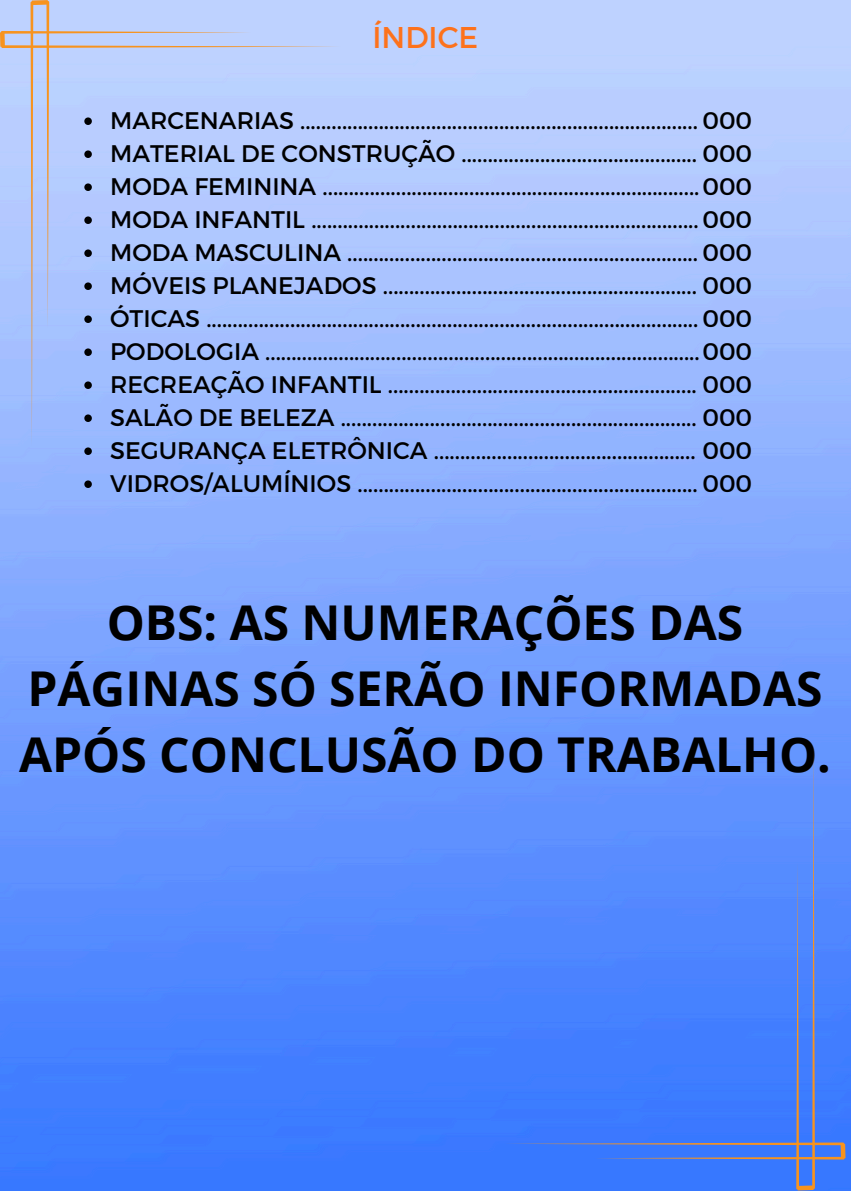
<style>
.page{position:relative;width:851px;height:1191px;background:#fff}
.page>*{position:absolute;margin:0;border:0;box-sizing:border-box;transform-origin:0 0}
.t1{font:700 48px/66px "Open Sans";color:#000;text-align:center}
.t2{font:30px "Montserrat";color:#fd721c}
.t3{font:24px "Montserrat";color:#000}
</style>
<div class="page">
<img style="left:0;top:0;width:850px;height:1191px">
<svg style="left:32px;top:0;width:16px;height:1px"></svg>
<svg style="left:0;top:32px;width:1px;height:15px"></svg>
<svg style="left:1px;top:1px;width:339px;height:454px;background:#aec5fb"></svg>
<svg style="left:84px;top:480px;width:8px;height:8px"></svg>
<div style="left:840px;top:1144px;width:5px;height:14px;background:#f7931e"></div>
<svg style="left:505px;top:745px;width:339px;height:445px;background:#4e85fc"></svg>
<p class="t2" style="left:372px;top:18px;width:107px">ÍNDICE</p>
<h2 class="t3" style="left:110px;top:105px;width:643px">MARCENARIAS ............................................................................ 000</h2>
<p class="t3" style="left:110px;top:138px;width:643px">MATERIAL DE CONSTRUÇÃO ............................................. 000</p>
<p class="t3" style="left:110px;top:171px;width:643px">MODA FEMININA ........................................................................000</p>
<p class="t3" style="left:110px;top:204px;width:643px">MODA INFANTIL .......................................................................... 000</p>
<p class="t3" style="left:110px;top:237px;width:643px">MODA MASCULINA ................................................................... 000</p>
<p class="t3" style="left:110px;top:270px;width:643px">MÓVEIS PLANEJADOS ............................................................ 000</p>
<p class="t3" style="left:110px;top:303px;width:643px">ÓTICAS .............................................................................................. 000</p>
<p class="t3" style="left:110px;top:336px;width:643px">PODOLOGIA ...................................................................................000</p>
<p class="t3" style="left:110px;top:369px;width:643px">RECREAÇÃO INFANTIL ........................................................... 000</p>
<p class="t3" style="left:110px;top:402px;width:643px">SALÃO DE BELEZA .................................................................... 000</p>
<p class="t3" style="left:110px;top:435px;width:643px">SEGURANÇA ELETRÔNICA .................................................. 000</p>
<p class="t3" style="left:110px;top:468px;width:643px">VIDROS/ALUMÍNIOS ................................................................. 000</p>
<p class="t1" style="left:19px;top:588px;width:813px">OBS: AS NUMERAÇÕES DAS<br>PÁGINAS SÓ SERÃO INFORMADAS<br>APÓS CONCLUSÃO DO TRABALHO.</p>
</div>
